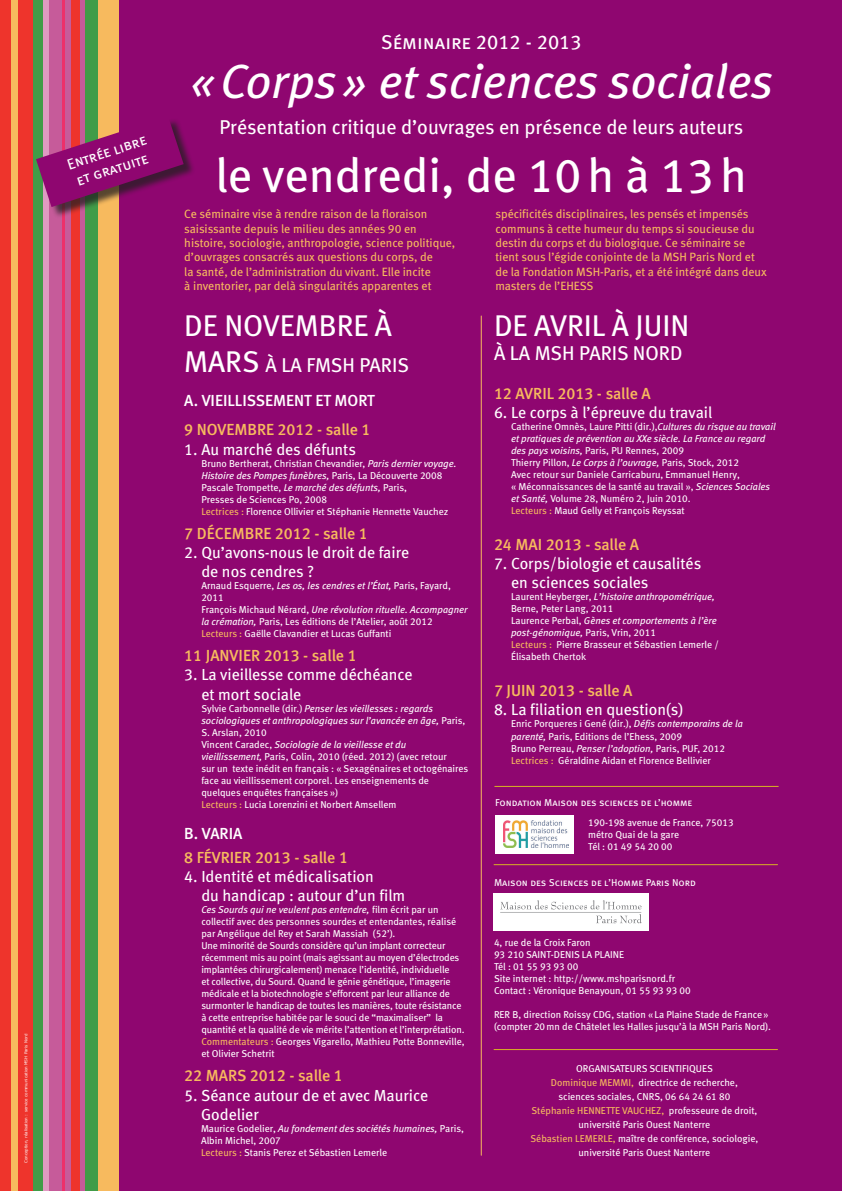
<style>
.page{position:relative;width:842px;height:1191px;background:#8f0670}
.page>*{position:absolute;margin:0;border:0;box-sizing:border-box;transform-origin:0 0}
.t1{font:italic 48px "Meta Book LF";color:#fff}
.t2{font:48px "Meta Book LF";color:#fff}
.t3{font:30px "Meta Book LF";color:#fff}
.t4{font:20px "Meta Book LF";color:#fff}
.t5{font:20px "Meta Book LF Caps";color:#fff}
.t6{font:16px/19.2px "Meta Book LF";color:#fff}
.t7{font:16px "Meta Medium LF";color:#f7ba5e}
.t8{font:16px "Meta Medium LF";color:#fff}
.t9{font:15px/18px "Meta Book LF Caps";color:#fff}
.t10{font:12px/14.4px "Meta Book LF";color:#f7ba5e}
.t11{font:10px/12px "Meta Book LF";color:#fff}
.t12{font:10px "Meta Book LF Caps";letter-spacing:-.005em;color:#fff}
.t13{font:4px "Verdana";color:#fff}
.s1{font-size:30px}
.s2{font-style:inherit}
.s3{font-style:italic}
.s4{color:#f7ba5e}
</style>
<div class="page">
<div style="left:0;top:0;width:11px;height:1191px;background:#ee342c"></div>
<div style="left:11px;top:0;width:8px;height:1191px;background:#f7ba5e"></div>
<div style="left:19px;top:0;width:14px;height:1191px;background:#ee342c"></div>
<div style="left:33px;top:0;width:10px;height:1191px;background:#419c48"></div>
<div style="left:85px;top:0;width:13px;height:1191px;background:#419c48"></div>
<div style="left:98px;top:0;width:21px;height:1191px;background:#f7ba5e"></div>
<div style="left:43px;top:0;width:7px;height:1191px;background:#e09ac2"></div>
<div style="left:50px;top:0;width:12px;height:1191px;background:#c65b9a"></div>
<div style="left:64px;top:0;width:7px;height:1191px;background:#c65b9a"></div>
<div style="left:71px;top:0;width:9px;height:1191px;background:#ee342c"></div>
<div style="left:80px;top:0;width:5px;height:1191px;background:#c65b9a"></div>
<hr style="left:62px;top:0;width:2px;height:1191px;background:#ed306a">
<hr style="left:481px;top:316px;width:1px;height:839px;background:#f7ba5e">
<hr style="left:494px;top:1049px;width:283px;height:1px;background:#d9b324">
<hr style="left:494px;top:864px;width:283px;height:1px;background:#d9b324">
<div style="left:493px;top:893px;width:156px;height:38px;background:#fff"></div>
<svg style="left:500px;top:900px;width:142px;height:23px"></svg>
<div style="left:38px;top:118px;width:158px;height:101px;background:#231f20;opacity:.75"></div>
<svg style="left:36px;top:116px;width:148px;height:91px"></svg>
<hr style="left:495px;top:786px;width:283px;height:1px;background:#d9b324">
<div style="left:496px;top:815px;width:78px;height:38px;background:#fff"></div>
<img style="left:503px;top:820px;width:65px;height:27px">
<p class="t13" style="left:23px;top:1163px;width:131px;rotate:-90deg">Conception, réalisation : service communication MSH Paris Nord</p>
<p class="t9" style="left:65px;top:156px;width:84px;rotate:-18deg">Entrée libre et gratuite</p>
<p class="t5" style="left:381px;top:30px;width:202px">Séminaire 2012 - 2013</p>
<p class="t1" style="left:190px;top:54px;width:585px">«Corps» et sciences sociales</p>
<p class="t4" style="left:219px;top:115px;width:526px">Présentation critique d’ouvrages en présence de leurs auteurs</p>
<p class="t2" style="left:215px;top:147px;width:533px">le vendredi, de 10h à 13h</p>
<p class="t10" style="left:184px;top:207px;width:273px">Ce séminaire vise à rendre raison de la floraison saisissante depuis le milieu des années 90 en histoire, sociologie, anthropologie, science politique, d’ouvrages consacrés aux questions du corps, de<br>la santé, de l’administration du vivant. Elle incite<br>à inventorier, par delà singularités apparentes et</p>
<p class="t10" style="left:495px;top:207px;width:273px">spécificités disciplinaires, les pensés et impensés communs à cette humeur du temps si soucieuse du destin du corps et du biologique. Ce séminaire se tient sous l’égide conjointe de la MSH Paris Nord et de la Fondation MSH-Paris, et a été intégré dans deux masters de l’EHESS</p>
<p class="t3" style="left:184px;top:308px;width:209px">DE NOVEMBRE À</p>
<p class="t4" style="left:184px;top:353px;width:226px"><span class="s1">MARS</span> À LA FMSH PARIS</p>
<p class="t8" style="left:184px;top:391px;width:192px"><span class="s2">A.</span> VIEILLISSEMENT ET MORT</p>
<p class="t7" style="left:184px;top:420px;width:188px">9 NOVEMBRE 2012 - salle 1</p>
<p class="t6" style="left:184px;top:439px;width:173px">1. Au marché des défunts</p>
<p class="t11" style="left:201px;top:457px;width:257px">Bruno Bertherat, Christian Chevandier, <span class="s3">Paris dernier voyage.<br>Histoire des Pompes funèbres,</span> Paris, La Découverte 2008<br>Pascale Trompette, <span class="s3">Le marché des défunts,</span> Paris,<br>Presses de Sciences Po, 2008<br><span class="s4">Lectrices :</span> Florence Ollivier et Stéphanie Hennette Vauchez</p>
<p class="t7" style="left:184px;top:524px;width:185px">7 DÉCEMBRE 2012 - salle 1</p>
<p class="t6" style="left:201px;top:542px;width:209px;text-indent:-17px">2. Qu’avons-nous le droit de faire de nos cendres ?</p>
<p class="t11" style="left:201px;top:579px;width:268px">Arnaud Esquerre, <span class="s3">Les os, les cendres et l’État,</span> Paris, Fayard, 2011<br>François Michaud Nérard, <span class="s3">Une révolution rituelle. Accompagner la crémation,</span> Paris, Les éditions de l’Atelier, août 2012<br><span class="s4">Lecteurs :</span> Gaëlle Clavandier et Lucas Guffanti</p>
<p class="t7" style="left:184px;top:646px;width:174px">11 JANVIER 2013 - salle 1</p>
<p class="t6" style="left:201px;top:665px;width:213px;text-indent:-17px">3. La vieillesse comme déchéance et mort sociale</p>
<p class="t11" style="left:201px;top:702px;width:268px">Sylvie Carbonnelle (dir.) <span class="s3">Penser les vieillesses : regards sociologiques et anthropologiques sur l’avancée en âge,</span> Paris, S. Arslan, 2010<br>Vincent Caradec, <span class="s3">Sociologie de la vieillesse et du vieillissement,</span> Paris, Colin, 2010 (réed. 2012) (avec retour<br>sur un texte inédit en français : « Sexagénaires et octogénaires face au vieillissement corporel. Les enseignements de quelques enquêtes françaises »)<br><span class="s4">Lecteurs :</span> Lucia Lorenzini et Norbert Amsellem</p>
<p class="t8" style="left:184px;top:824px;width:60px">B. VARIA</p>
<p class="t7" style="left:184px;top:848px;width:165px">8 FÉVRIER 2013 - salle 1</p>
<p class="t6" style="left:201px;top:866px;width:205px;text-indent:-17px">4. Identité et médicalisation<br>du handicap : autour d’un film</p>
<p class="t11" style="left:201px;top:903px;width:265px"><span class="s3">Ces Sourds qui ne veulent pas entendre,</span> film écrit par un collectif avec des personnes sourdes et entendantes, réalisé par Angélique del Rey et Sarah Massiah (52’).<br>Une minorité de Sourds considère qu’un implant correcteur récemment mis au point (mais agissant au moyen d’électrodes implantées chirurgicalement) menace l’identité, individuelle<br>et collective, du Sourd. Quand le génie génétique, l’imagerie médicale et la biotechnologie s’efforcent par leur alliance de surmonter le handicap de toutes les manières, toute résistance à cette entreprise habitée par le souci de “maximaliser” la quantité et la qualité de vie mérite l’attention et l’interprétation.<br><span class="s4">Commentateurs :</span> Georges Vigarello, Mathieu Potte Bonneville, et Olivier Schetrit</p>
<p class="t7" style="left:184px;top:1066px;width:160px">22 MARS 2012 - salle 1</p>
<p class="t6" style="left:201px;top:1085px;width:229px;text-indent:-17px">5. Séance autour de et avec Maurice<br>Godelier</p>
<p class="t11" style="left:201px;top:1122px;width:264px">Maurice Godelier, <span class="s3">Au fondement des sociétés humaines,</span> Paris,<br>Albin Michel, 2007<br><span class="s4">Lecteurs :</span> Stanis Perez et Sébastien Lemerle</p>
<p class="t3" style="left:494px;top:308px;width:197px">DE AVRIL À JUIN</p>
<p class="t4" style="left:494px;top:341px;width:190px">À LA MSH PARIS NORD</p>
<p class="t7" style="left:494px;top:384px;width:158px">12 AVRIL 2013 - salle A</p>
<p class="t6" style="left:494px;top:402px;width:220px">6. Le corps à l’épreuve du travail</p>
<p class="t11" style="left:511px;top:420px;width:266px">Catherine Omnès, Laure Pitti (dir.),<span class="s3">Cultures du risque au travail et pratiques de prévention au XXe siècle. La France au regard des pays voisins,</span> Paris, PU Rennes, 2009<br>Thierry Pillon, <span class="s3">Le Corps à l’ouvrage,</span> Paris, Stock, 2012<br>Avec retour sur Daniele Carricaburu, Emmanuel Henry,<br>« Méconnaissances de la santé au travail », <span class="s3">Sciences Sociales et Santé,</span> Volume 28, Numéro 2, Juin 2010.<br><span class="s4">Lecteurs :</span> Maud Gelly et François Reyssat</p>
<p class="t7" style="left:494px;top:535px;width:147px">24 MAI 2013 - salle A</p>
<p class="t6" style="left:511px;top:553px;width:192px;text-indent:-17px">7. Corps/biologie et causalités en sciences sociales</p>
<p class="t11" style="left:511px;top:590px;width:209px">Laurent Heyberger, <span class="s3">L’histoire anthropométrique, </span>Berne, Peter Lang, 2011<br>Laurence Perbal, <span class="s3">Gènes et comportements à l’ère post-génomique,</span> Paris, Vrin, 2011<br><span class="s4">Lecteurs :</span> Pierre Brasseur et Sébastien Lemerle / Élisabeth Chertok</p>
<p class="t7" style="left:494px;top:681px;width:140px">7 JUIN 2013 - salle A</p>
<p class="t6" style="left:494px;top:700px;width:191px">8. La filiation en question(s)</p>
<p class="t11" style="left:511px;top:718px;width:233px">Enric Porqueres i Gené (dir.), <span class="s3">Défis contemporains de la parenté,</span> Paris, Editions de l’Ehess, 2009<br>Bruno Perreau, <span class="s3">Penser l’adoption,</span> Paris, PUF, 2012<br><span class="s4">Lectrices :</span> Géraldine Aidan et Florence Bellivier</p>
<p class="t12" style="left:495px;top:796px;width:199px">Fondation Maison des sciences de l’homme</p>
<p class="t11" style="left:588px;top:816px;width:147px">190-198 avenue de France, 75013</p>
<p class="t11" style="left:588px;top:828px;width:92px">métro Quai de la gare</p>
<p class="t11" style="left:588px;top:840px;width:86px">Tél : 01 49 54 20 00</p>
<p class="t12" style="left:494px;top:876px;width:203px">Maison des Sciences de l’Homme Paris Nord</p>
<p class="t11" style="left:494px;top:936px;width:98px">4, rue de la Croix Faron</p>
<p class="t11" style="left:494px;top:948px;width:132px">93 210 SAINT-DENIS LA PLAINE</p>
<p class="t11" style="left:494px;top:960px;width:86px">Tél : 01 55 93 93 00</p>
<p class="t11" style="left:494px;top:972px;width:183px">Site internet : http://www.mshparisnord.fr</p>
<p class="t11" style="left:494px;top:984px;width:198px">Contact : Véronique Benayoun, 01 55 93 93 00</p>
<p class="t11" style="left:494px;top:1008px;width:279px">RER B, direction Roissy CDG, station «La Plaine Stade de France» (compter 20mn de Châtelet les Halles jusqu’à la MSH Paris Nord).</p>
<p class="t11" style="left:576px;top:1062px;width:138px">ORGANISATEURS SCIENTIFIQUES</p>
<p class="t11" style="left:551px;top:1075px;width:188px;line-height:14px;text-align:center"><span class="s4">Dominique MEMMI,</span> directrice de recherche, sciences sociales, CNRS, 06 64 24 61 80</p>
<p class="t11" style="left:531px;top:1103px;width:227px;line-height:14px;text-align:center"><span class="s4">Stéphanie HENNETTE VAUCHEZ,</span> professeure de droit, université Paris Ouest Nanterre</p>
<p class="t11" style="left:530px;top:1131px;width:229px;line-height:14px;text-align:center"><span class="s4">Sébastien LEMERLE,</span> maître de conférence, sociologie, université Paris Ouest Nanterre</p>
</div>
